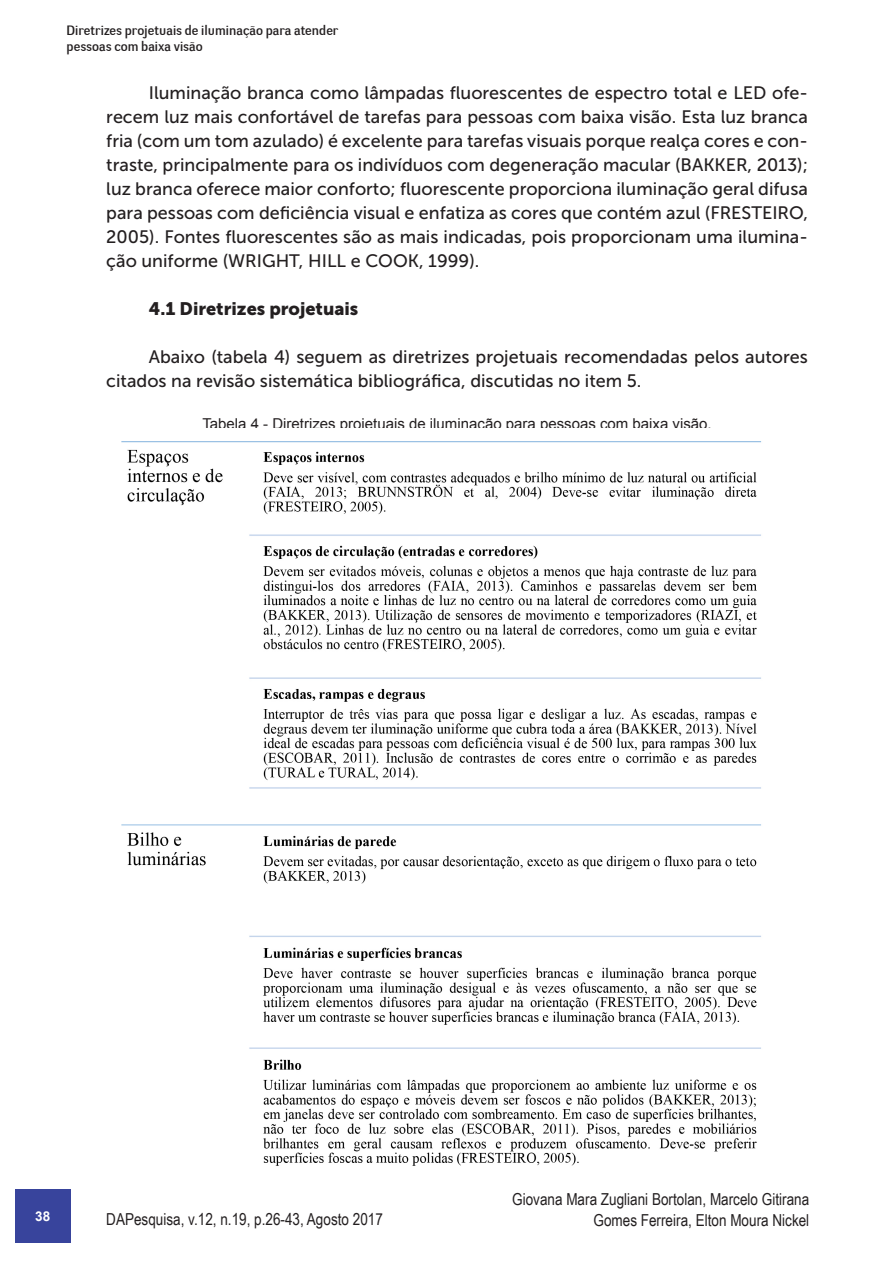
<style>
.page{position:relative;width:893px;height:1263px;background:#fff}
.page>*{position:absolute;margin:0;border:0;box-sizing:border-box;transform-origin:0 0}
.Corpo{font:18px/24px "Museo Sans 500";color:#231f20;text-align:justify}
.Corpo-2{font:18px "Museo Sans 900";color:#231f20}
.t1{font:16.5px/21px "Arial Narrow";color:#231f20;text-align:right}
.t2{font:15px "Arial";color:#231f20}
.t3{font:13.5px/16.2px "Negotiate Free";color:#231f20}
.t4{font:700 13.5px "Arial";color:#fff}
</style>
<div class="page">
<div style="left:15px;top:1189px;width:55px;height:53px;background:#38449c"></div>
<img style="left:121px;top:441px;width:641px;height:725px">
<p class="t3" style="left:67px;top:22px;width:273px">Diretrizes projetuais de iluminação para atender pessoas com baixa visão</p>
<p class="Corpo" style="left:106px;top:80px;width:703px;text-indent:43px">Iluminação branca como lâmpadas fluorescentes de espectro total e LED ofe&shy;recem luz mais confortável de tarefas para pessoas com baixa visão. Esta luz branca fria (com um tom azulado) é excelente para tarefas visuais porque realça cores e con&shy;traste, principalmente para os indivíduos com degeneração macular (BAKKER, 2013); luz branca oferece maior conforto; fluorescente proporciona iluminação geral difusa para pessoas com deficiência visual e enfatiza as cores que contém azul (FRESTEIRO, 2005). Fontes fluorescentes são as mais indicadas, pois proporcionam uma ilumina&shy;ção uniforme (WRIGHT, HILL e COOK, 1999).</p>
<p class="Corpo-2" style="left:149px;top:298px;width:211px">4.1 Diretrizes projetuais</p>
<p class="Corpo" style="left:106px;top:344px;width:703px;text-indent:43px">Abaixo (tabela 4) seguem as diretrizes projetuais recomendadas pelos autores citados na revisão sistemática bibliográfica, discutidas no item 5.</p>
<p class="t2" style="left:202px;top:413px;width:511px">Tabela 4 - Diretrizes projetuais de iluminação para pessoas com baixa visão.</p>
<p class="t4" style="left:35px;top:1207px;width:17px">38</p>
<p class="t4" style="left:39px;top:1207px;width:17px">38</p>
<p class="t1" style="left:106px;top:1207px;width:278px">DAPesquisa, v.12, n.19, p.26-43, Agosto 2017</p>
<p class="t1" style="left:512px;top:1188px;width:299px">Giovana Mara Zugliani Bortolan, Marcelo Gitirana<br>Gomes Ferreira, Elton Moura Nickel</p>
</div>
